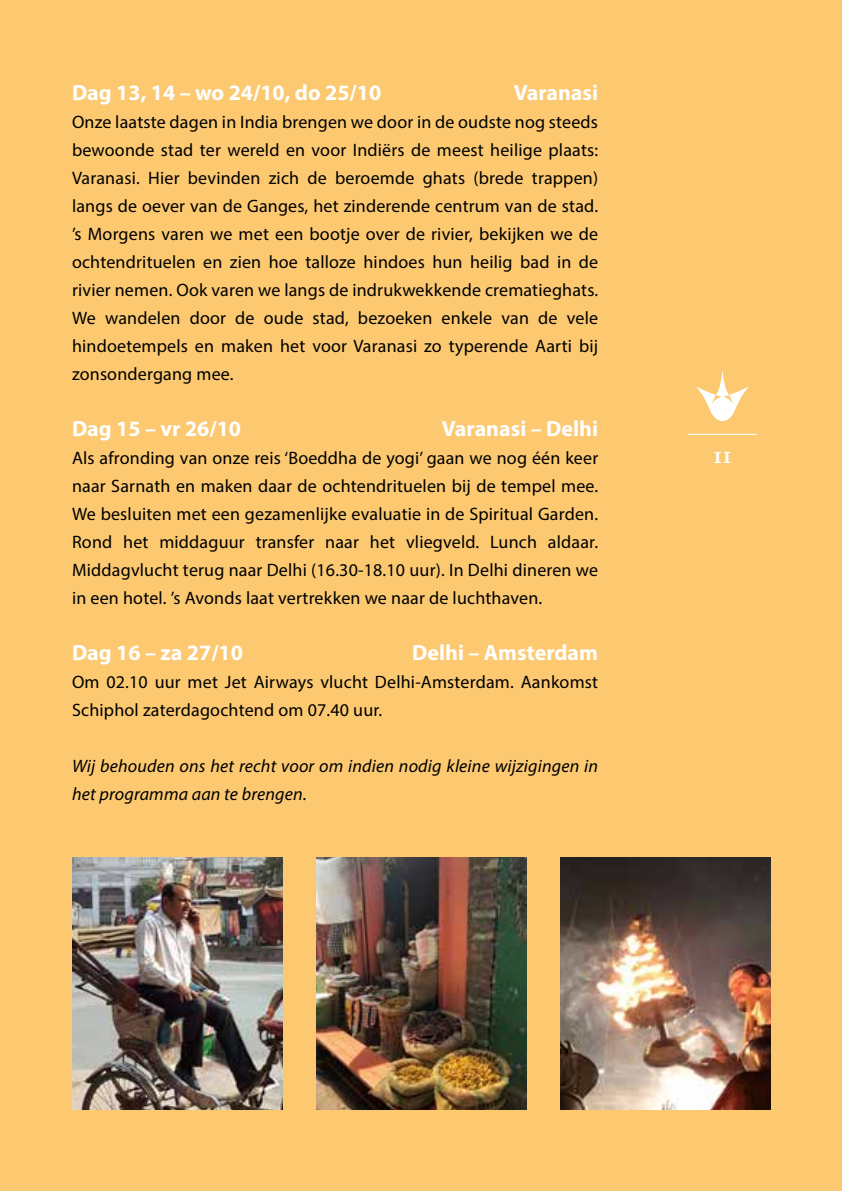
<style>
.page{position:relative;width:842px;height:1191px;background:#fcc971}
.page>*{position:absolute;margin:0;border:0;box-sizing:border-box;transform-origin:0 0}
.t1{font:700 24px "AD Scala";color:#fff}
.t2{font:700 22px "Myriad Pro";color:#fff}
.t3{font:18px/28px "Myriad Pro";letter-spacing:.01em;color:#000;text-align:justify}
.t4{font:italic 18px/28px "Myriad Pro";letter-spacing:.01em;color:#000}
</style>
<div class="page">
<img style="left:72px;top:857px;width:210px;height:252px">
<img style="left:316px;top:857px;width:210px;height:252px">
<img style="left:561px;top:857px;width:210px;height:252px">
<svg style="left:696px;top:369px;width:53px;height:52px"></svg>
<hr style="left:688px;top:434px;width:69px;height:1px;background:#fff">
<p class="t2" style="left:72px;top:78px;width:311px">Dag 13, 14 – wo 24/10, do 25/10</p>
<p class="t2" style="left:514px;top:78px;width:86px">Varanasi</p>
<p class="t3" style="left:72px;top:108px;width:528px">Onze laatste dagen in India brengen we door in de oudste nog steeds bewoonde stad ter wereld en voor Indiërs de meest heilige plaats:<br>Varanasi. Hier bevinden zich de beroemde ghats (brede trappen) langs de oever van de Ganges, het zinderende centrum van de stad. ’s Morgens varen we met een bootje over de rivier, bekijken we de ochtendrituelen en zien hoe talloze hindoes hun heilig bad in de rivier nemen. Ook varen we langs de indrukwekkende crematieghats.<br>We wandelen door de oude stad, bezoeken enkele van de vele hindoetempels en maken het voor Varanasi zo typerende Aarti bij zonsondergang mee.</p>
<p class="t2" style="left:72px;top:414px;width:171px">Dag 15 – vr 26/10</p>
<p class="t2" style="left:442px;top:414px;width:158px">Varanasi – Delhi</p>
<p class="t3" style="left:72px;top:444px;width:528px">Als afronding van onze reis ‘Boeddha de yogi’ gaan we nog één keer naar Sarnath en maken daar de ochtendrituelen bij de tempel mee.<br>We besluiten met een gezamenlijke evaluatie in de Spiritual Garden.<br>Rond het middaguur transfer naar het vliegveld. Lunch aldaar.<br>Middagvlucht terug naar Delhi (16.30-18.10 uur). In Delhi dineren we in een hotel. ’s Avonds laat vertrekken we naar de luchthaven.</p>
<p class="t2" style="left:72px;top:638px;width:173px">Dag 16 – za 27/10</p>
<p class="t2" style="left:412px;top:638px;width:187px">Delhi – Amsterdam</p>
<p class="t3" style="left:72px;top:668px;width:528px">Om 02.10 uur met Jet Airways vlucht Delhi-Amsterdam. Aankomst<br>Schiphol zaterdagochtend om 07.40 uur.</p>
<p class="t4" style="left:72px;top:752px;width:528px">Wij behouden ons het recht voor om indien nodig kleine wijzigingen in het programma aan te brengen.</p>
<h1 class="t1" style="left:713px;top:441px;width:20px">11</h1>
</div>
